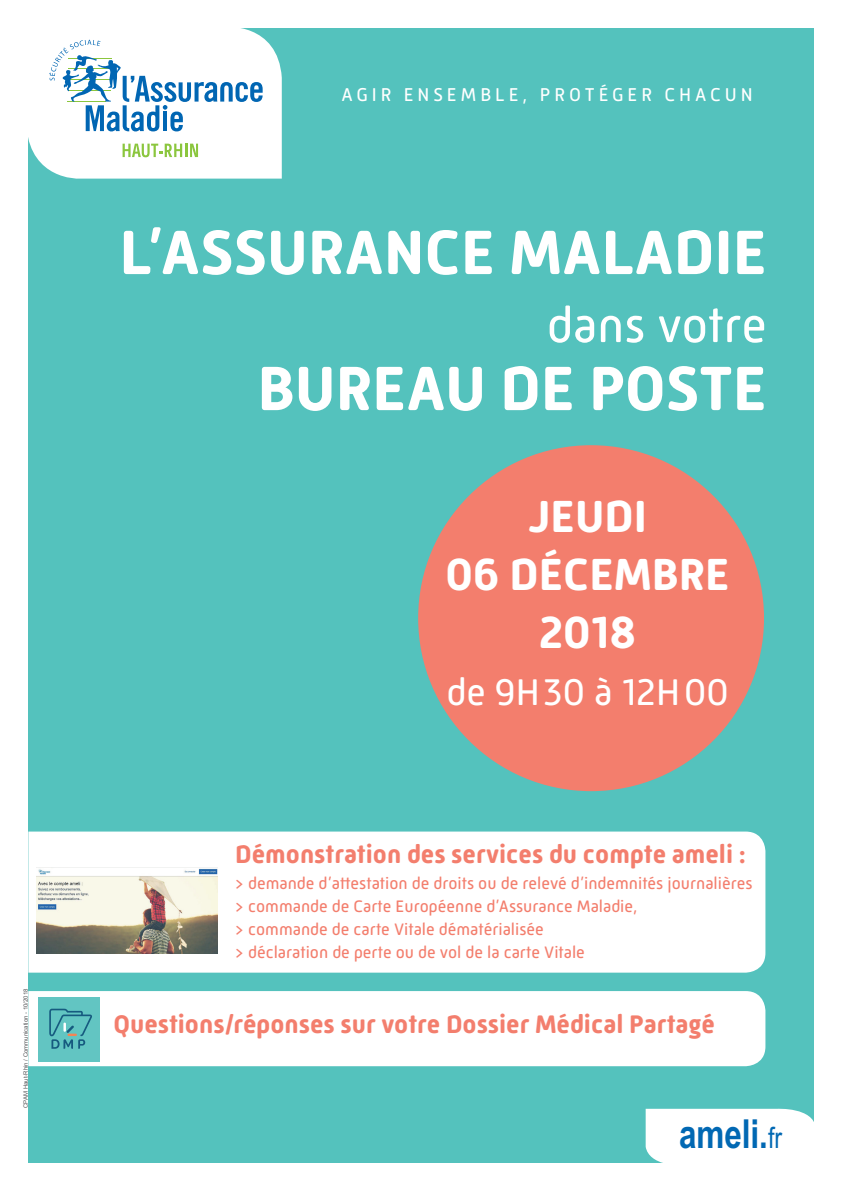
<style>
.page{position:relative;width:842px;height:1191px;background:#fff}
.page>*{position:absolute;margin:0;border:0;box-sizing:border-box;transform-origin:0 0}
.t1{font:700 64px "Mic 32 New Rounded";color:#fff}
.t2{font:50px "Mic 32 New Rounded";color:#fff}
.t3{font:700 46px/58px "Mic 32 New Rounded";color:#fff;text-align:center}
.t4{font:700 40px "Arial Narrow";color:#0168b3;scale:.96 1}
.t5{font:38px "Mic 32 New Rounded";color:#fff}
.t6{font:700 26px "Mic 32 New Rounded";color:#f37e6d}
.t7{font:19px "Mic 32 New Rounded";letter-spacing:.205em;color:#fff}
.t8{font:17px/23px "Mic 32 New Rounded";color:#f37e6d}
.t9{font:6px "Arial";color:#57585a}
.s1{font-weight:400;font-size:29.3px}
</style>
<div class="page">
<div style="left:28px;top:28px;width:786px;height:1134px;background:#54c2bd"></div>
<svg style="left:28px;top:28px;width:254px;height:151px;background:#e0edf2"></svg>
<div style="left:418px;top:445px;width:346px;height:346px;background:#f37e6d;border-radius:50%"></div>
<div style="left:28px;top:831px;width:737px;height:141px;background:#fff"></div>
<div style="left:28px;top:991px;width:737px;height:75px;background:#fff"></div>
<div style="left:39px;top:997px;width:61px;height:64px;background:#62c5c2"></div>
<svg style="left:49px;top:1008px;width:43px;height:40px"></svg>
<img style="left:37px;top:867px;width:181px;height:87px">
<div style="left:646px;top:1108px;width:168px;height:55px;background:#fff"></div>
<p class="t9" style="left:22px;top:1108px;width:121px;rotate:-90deg">CPAM Haut-Rhin / Communication - 10/2018</p>
<p class="t7" style="left:341px;top:84px;width:413px">agir ensemble, protéger chacun</p>
<h1 class="t1" style="left:119px;top:215px;width:649px">L’assurance Maladie</h1>
<h2 class="t2" style="left:547px;top:296px;width:222px">dans votre</h2>
<h1 class="t1" style="left:257px;top:351px;width:511px">bureau de Poste</h1>
<h3 class="t3" style="left:446px;top:487px;width:286px">Jeudi<br>06 décembre<br>2018</h3>
<h3 class="t5" style="left:446px;top:670px;width:284px">de 9h30 à 12h00</h3>
<h3 class="t6" style="left:235px;top:839px;width:512px">Démonstration des services du compte ameli :</h3>
<p class="t8" style="left:235px;top:871px;width:519px">&gt; demande d’attestation de droits ou de relevé d’indemnités journalières &gt; commande de Carte Européenne d’Assurance Maladie,<br>&gt; commande de carte Vitale dématérialisée<br>&gt; déclaration de perte ou de vol de la carte Vitale</p>
<h3 class="t6" style="left:113px;top:1009px;width:603px">Questions/réponses sur votre Dossier Médical Partagé</h3>
<h3 class="t4" style="left:679px;top:1103px;width:109px">ameli.<span class="s1">fr</span></h3>
</div>
